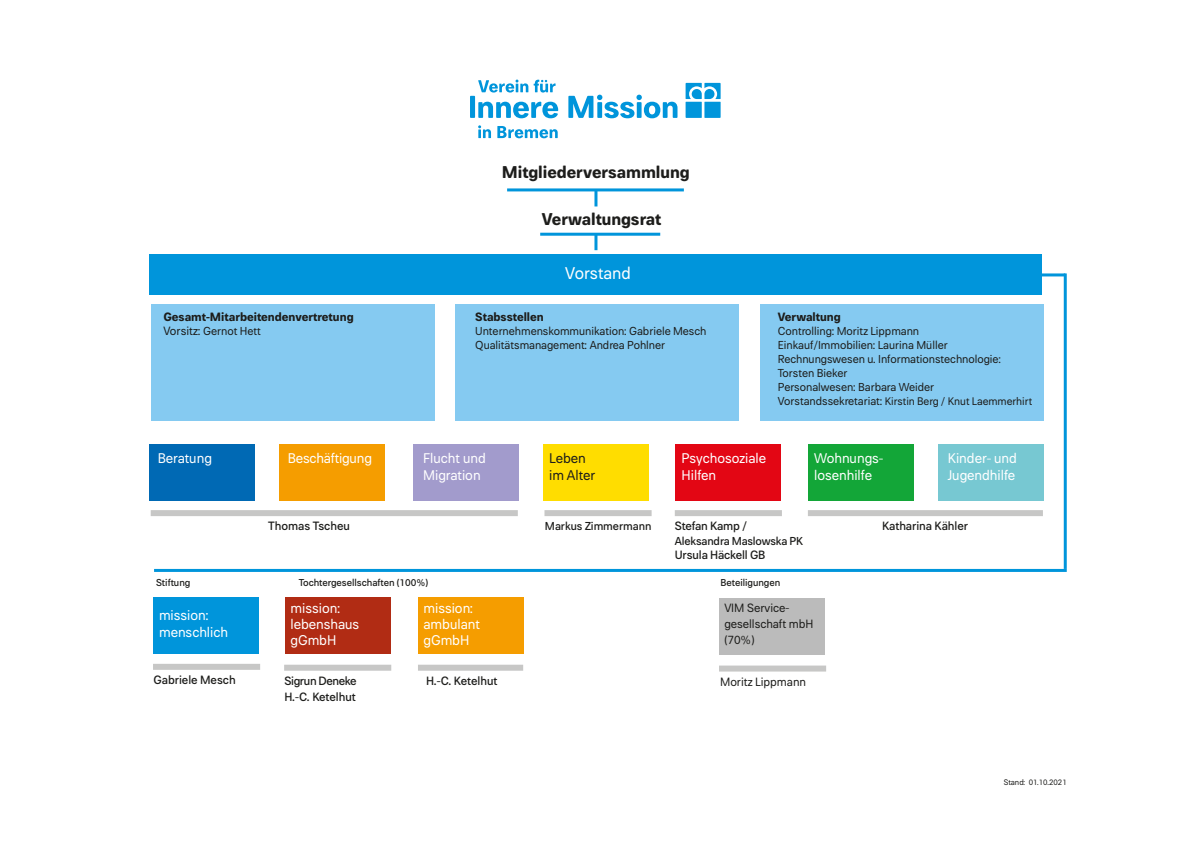
<style>
.page{position:relative;width:1191px;height:842px;background:#fff}
.page>*{position:absolute;margin:0;border:0;box-sizing:border-box;transform-origin:0 0}
.t1{font:700 17px "Paul Grotesk Soft";color:#1d1d1b}
.t2{font:17px "Paul Grotesk Soft";color:#fff}
.t3{font:14px/16.8px "Paul Grotesk Soft";color:#fff}
.t4{font:14px/16.8px "Paul Grotesk Soft";color:#1d1d1b}
.t5{font:500 12px "Paul Grotesk Soft";letter-spacing:-.005em;color:#1d1d1b}
.t6{font:700 12px "Paul Grotesk Soft";color:#1d1d1b}
.t7{font:12px/16px "Paul Grotesk Soft";color:#1d1d1b}
.t8{font:500 12px/16px "Paul Grotesk Soft";letter-spacing:-.03em;color:#1d1d1b}
.t9{font:11.5px/14px "Paul Grotesk Soft";color:#1d1d1b}
.t10{font:500 11.5px "Paul Grotesk Soft";letter-spacing:-.01em;color:#1d1d1b}
.t11{font:11px "Paul Grotesk Soft";color:#1d1d1b}
.t12{font:500 10px "Paul Grotesk Soft";color:#1d1d1b}
.t13{font:8px "Paul Grotesk Soft";color:#1d1d1b}
.s1{font-size:12px}
.s2{font-size:11.5px}
</style>
<div class="page">
<div style="left:760px;top:305px;width:283px;height:116px;background:#85caf1"></div>
<div style="left:455px;top:305px;width:283px;height:116px;background:#85caf1"></div>
<hr style="left:1063px;top:273px;width:3px;height:296px;background:#0095db">
<div style="left:150px;top:444px;width:105px;height:57px;background:#0069b4"></div>
<div style="left:543px;top:444px;width:105px;height:57px;background:#fd0"></div>
<div style="left:675px;top:444px;width:105px;height:57px;background:#e30614"></div>
<div style="left:808px;top:444px;width:105px;height:57px;background:#13a638"></div>
<div style="left:150px;top:254px;width:892px;height:40px;background:#0095db"></div>
<div style="left:938px;top:444px;width:106px;height:57px;background:#77c8d2"></div>
<div style="left:279px;top:444px;width:106px;height:57px;background:#f59d00"></div>
<div style="left:413px;top:444px;width:106px;height:57px;background:#a29bcc"></div>
<div style="left:153px;top:597px;width:106px;height:57px;background:#0095db"></div>
<div style="left:151px;top:305px;width:283px;height:116px;background:#85caf1"></div>
<hr style="left:594px;top:190px;width:3px;height:16px;background:#0095db">
<hr style="left:594px;top:234px;width:3px;height:16px;background:#0095db">
<hr style="left:507px;top:188px;width:177px;height:3px;background:#0095db">
<hr style="left:540px;top:233px;width:120px;height:3px;background:#0095db">
<hr style="left:1041px;top:273px;width:24px;height:3px;background:#0095db">
<div style="left:285px;top:597px;width:105px;height:57px;background:#b12c14"></div>
<hr style="left:154px;top:569px;width:912px;height:3px;background:#0095db">
<div style="left:151px;top:510px;width:367px;height:6px;background:#c7c7c6"></div>
<div style="left:808px;top:510px;width:235px;height:6px;background:#c7c7c6"></div>
<div style="left:544px;top:510px;width:107px;height:6px;background:#c7c7c6"></div>
<div style="left:675px;top:510px;width:107px;height:6px;background:#c7c7c6"></div>
<div style="left:153px;top:664px;width:107px;height:6px;background:#c7c7c6"></div>
<div style="left:284px;top:665px;width:107px;height:6px;background:#c7c7c6"></div>
<div style="left:418px;top:665px;width:105px;height:6px;background:#c7c7c6"></div>
<div style="left:719px;top:665px;width:107px;height:6px;background:#c7c7c6"></div>
<div style="left:418px;top:597px;width:105px;height:57px;background:#f59d00"></div>
<div style="left:719px;top:598px;width:106px;height:57px;background:#bbb"></div>
<div style="left:470px;top:96px;width:5px;height:22px;background:#0095db"></div>
<svg style="left:478px;top:102px;width:80px;height:16px"></svg>
<svg style="left:568px;top:95px;width:109px;height:23px"></svg>
<div style="left:685px;top:102px;width:16px;height:16px;background:#0095db"></div>
<div style="left:704px;top:102px;width:16px;height:16px;background:#0095db"></div>
<svg style="left:685px;top:83px;width:35px;height:16px"></svg>
<svg style="left:478px;top:80px;width:77px;height:13px"></svg>
<svg style="left:478px;top:125px;width:13px;height:13px"></svg>
<svg style="left:497px;top:126px;width:60px;height:12px"></svg>
<h1 class="t1" style="left:502px;top:162px;width:189px">Mitgliederversammlung</h1>
<h1 class="t1" style="left:542px;top:209px;width:121px">Verwaltungsrat</h1>
<p class="t6" style="left:163px;top:309px;width:192px">Gesamt-Mitarbeitendenvertretung</p>
<p class="t9" style="left:163px;top:324px;width:99px"><span class="s1">Vorsitz:</span> Gernot Hett</p>
<h1 class="t2" style="left:565px;top:263px;width:67px">Vorstand</h1>
<p class="t6" style="left:475px;top:309px;width:70px">Stabsstellen</p>
<p class="t9" style="left:475px;top:324px;width:233px">Unternehmenskommunikation: Gabriele Mesch<br>Qualitätsmanagement: Andrea Pohlner</p>
<p class="t6" style="left:778px;top:309px;width:64px">Verwaltung</p>
<p class="t9" style="left:778px;top:324px;width:225px">Controlling: Moritz Lippmann<br>Einkauf/Immobilien: Laurina Müller<br>Rechnungswesen u. Informationstechnologie:<br>Torsten Bieker<br>Personalwesen: Barbara Weider</p>
<p class="t11" style="left:778px;top:394px;width:256px"><span class="s2">Vorstandssekretariat:</span> Kirstin Berg / Knut Laemmerhirt</p>
<p class="t3" style="left:158px;top:450px;width:56px">Beratung</p>
<p class="t3" style="left:288px;top:450px;width:86px">Beschäftigung</p>
<p class="t3" style="left:423px;top:450px;width:64px">Flucht und<br>Migration</p>
<p class="t4" style="left:549px;top:450px;width:48px">Leben im Alter</p>
<p class="t3" style="left:681px;top:450px;width:86px">Psychosoziale<br>Hilfen</p>
<p class="t3" style="left:814px;top:450px;width:71px">Wohnungs&shy;losenhilfe</p>
<p class="t3" style="left:947px;top:450px;width:71px">Kinder- und<br>Jugendhilfe</p>
<p class="t5" style="left:268px;top:519px;width:83px">Thomas Tscheu</p>
<p class="t10" style="left:545px;top:519px;width:108px">Markus Zimmermann</p>
<p class="t5" style="left:675px;top:519px;width:74px">Stefan Kamp /</p>
<p class="t10" style="left:675px;top:534px;width:130px">Aleksandra Maslowska PK</p>
<p class="t5" style="left:675px;top:548px;width:92px">Ursula Häckell GB</p>
<p class="t12" style="left:156px;top:576px;width:36px">Stiftung</p>
<p class="t12" style="left:299px;top:576px;width:131px">Tochtergesellschaften (100%)</p>
<p class="t12" style="left:720px;top:577px;width:61px">Beteiligungen</p>
<p class="t3" style="left:159px;top:607px;width:70px">mission: menschlich</p>
<p class="t3" style="left:290px;top:600px;width:70px;line-height:16px">mission: lebenshaus gGmbH</p>
<p class="t3" style="left:423px;top:600px;width:58px;line-height:16px">mission: ambulant gGmbH</p>
<p class="t7" style="left:724px;top:600px;width:91px">VIM Service&shy;gesellschaft mbH (70%)</p>
<p class="t5" style="left:153px;top:672px;width:84px">Gabriele Mesch</p>
<p class="t8" style="left:284px;top:673px;width:73px">Sigrun Deneke<br>H.-C. Ketelhut</p>
<p class="t5" style="left:426px;top:673px;width:73px">H.-C. Ketelhut</p>
<p class="t7" style="left:720px;top:673px;width:87px">Moritz Lippmann</p>
<p class="t5" style="left:882px;top:518px;width:88px">Katharina Kähler</p>
<p class="t13" style="left:1003px;top:778px;width:64px">Stand: 01.10.2021</p>
</div>
